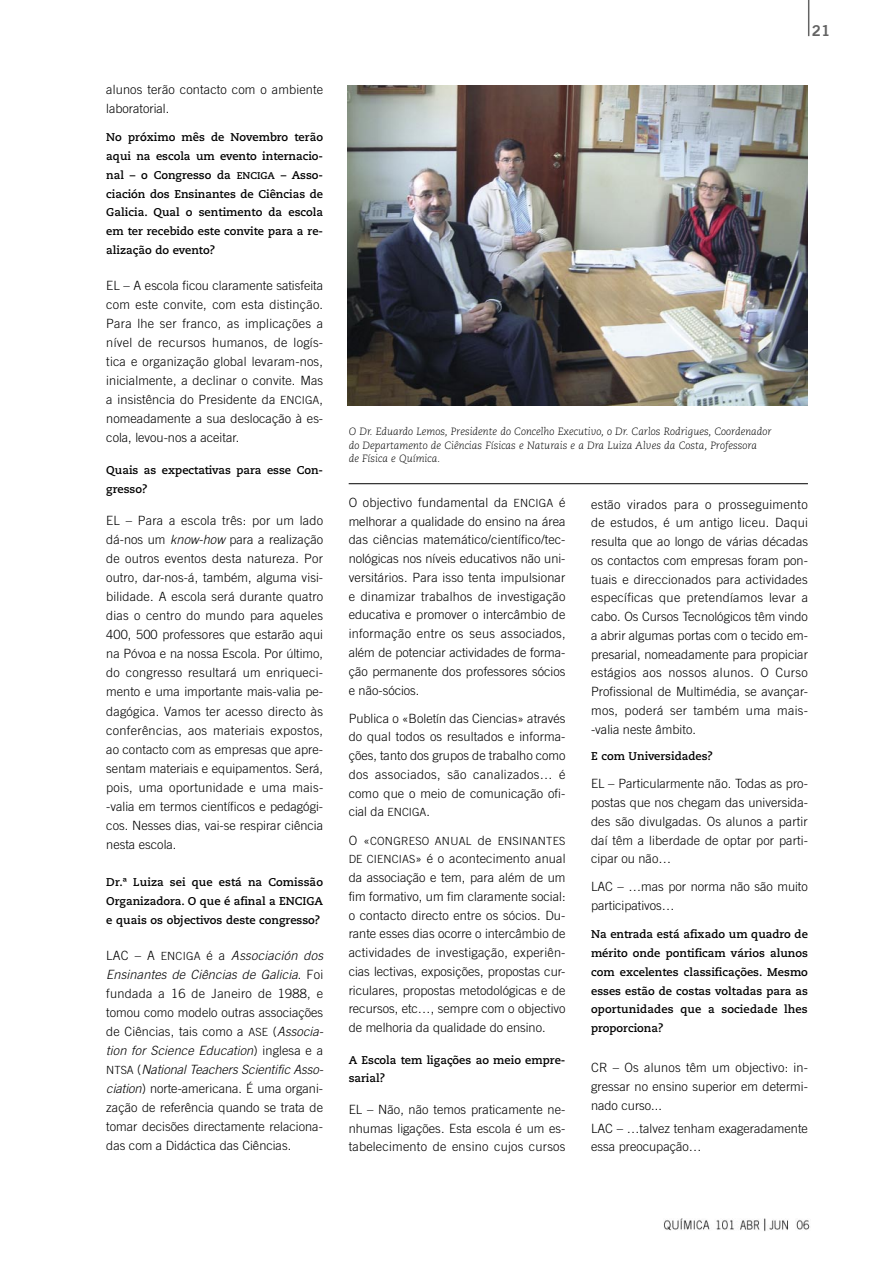
<style>
.page{position:relative;width:893px;height:1263px;background:#fff}
.page>*{position:absolute;margin:0;border:0;box-sizing:border-box;transform-origin:0 0}
.t1{font:15px "Trade Gothic Bold Two";color:#636363}
.t2{font:300 12.75px/18.8px "Trade Gothic";color:#000;text-align:justify}
.t3{font:700 11.25px/18.8px "Caecilia";color:#000;text-align:justify}
.t4{font:300 11.25px "Trade Gothic";letter-spacing:.02em;color:#000}
.t5{font:italic 300 10.5px/13.5px "Caecilia";color:#000}
.s1{font-size:9.75px}
.s2{font-size:11.25px}
.s3{font-style:italic}
.s4{font-size:12.75px}
</style>
<div class="page">
<img style="left:663px;top:1218px;width:147px;height:13px">
<hr style="left:808px;top:0;width:1px;height:36px;background:#636363">
<img style="left:347px;top:85px;width:461px;height:320px">
<hr style="left:349px;top:483px;width:459px;height:1px;background:#000">
<p class="t2" style="left:106px;top:80px;width:218px">alunos terão contacto com o ambiente laboratorial.</p>
<p class="t3" style="left:106px;top:128px;width:218px">No próximo mês de Novembro terão aqui na escola um evento internacio&shy;nal – o Congresso da <span class="s1">ENCIGA</span> – Asso&shy;ciación dos Ensinantes de Ciências de Galicia. Qual o sentimento da escola em ter recebido este convite para a re&shy;alização do evento?</p>
<p class="t2" style="left:106px;top:276px;width:218px">EL – A escola ficou claramente satisfeita com este convite, com esta distinção.<br>Para lhe ser franco, as implicações a nível de recursos humanos, de logís&shy;tica e organização global levaram-nos, inicialmente, a declinar o convite. Mas a insistência do Presidente da <span class="s2">ENCIGA</span>, nomeadamente a sua deslocação à es&shy;cola, levou-nos a aceitar.</p>
<p class="t3" style="left:106px;top:461px;width:218px">Quais as expectativas para esse Con&shy;gresso?</p>
<p class="t2" style="left:106px;top:511px;width:218px">EL – Para a escola três: por um lado dá-nos um <span class="s3">know-how</span> para a realização de outros eventos desta natureza. Por outro, dar-nos-á, também, alguma visi&shy;bilidade. A escola será durante quatro dias o centro do mundo para aqueles 400, 500 professores que estarão aqui na Póvoa e na nossa Escola. Por último, do congresso resultará um enriqueci&shy;mento e uma importante mais-valia pe&shy;dagógica. Vamos ter acesso directo às conferências, aos materiais expostos, ao contacto com as empresas que apre&shy;sentam materiais e equipamentos. Será, pois, uma oportunidade e uma mais--valia em termos científicos e pedagógi&shy;cos. Nesses dias, vai-se respirar ciência nesta escola.</p>
<p class="t3" style="left:106px;top:872px;width:218px">Dr.ª Luiza sei que está na Comissão Organizadora. O que é afinal a ENCIGA e quais os objectivos deste congresso?</p>
<p class="t2" style="left:106px;top:946px;width:218px">LAC – A <span class="s2">ENCIGA</span> é a <span class="s3">Associación dos Ensinantes de Ciências de Galicia</span>. Foi fundada a 16 de Janeiro de 1988, e tomou como modelo outras associações de Ciências, tais como a <span class="s2">ASE</span> (<span class="s3">Associa&shy;tion for Science Education</span>) inglesa e a <span class="s2">NTSA</span> (<span class="s3">National Teachers Scientific Asso&shy;ciation</span>) norte-americana. É uma organi&shy;zação de referência quando se trata de tomar decisões directamente relaciona&shy;das com a Didáctica das Ciências.</p>
<p class="t1" style="left:812px;top:21px;width:20px">21</p>
<p class="t5" style="left:349px;top:425px;width:424px">O Dr. Eduardo Lemos, Presidente do Concelho Executivo, o Dr. Carlos Rodrigues, Coordenador do Departamento de Ciências Físicas e Naturais e a Dra Luiza Alves da Costa, Professora<br>de Física e Química.</p>
<p class="t2" style="left:349px;top:493px;width:218px">O objectivo fundamental da <span class="s2">ENCIGA</span> é melhorar a qualidade do ensino na área das ciências matemático/científico/tec&shy;nológicas nos níveis educativos não uni&shy;versitários. Para isso tenta impulsionar e dinamizar trabalhos de investigação educativa e promover o intercâmbio de informação entre os seus associados, além de potenciar actividades de forma&shy;ção permanente dos professores sócios e não-sócios.</p>
<p class="t2" style="left:349px;top:708px;width:218px">Publica o «Boletín das Ciencias» através do qual todos os resultados e informa&shy;ções, tanto dos grupos de trabalho como dos associados, são canalizados… é como que o meio de comunicação ofi&shy;cial da <span class="s2">ENCIGA</span>.</p>
<p class="t4" style="left:349px;top:834px;width:218px"><span class="s4">O «</span>CONGRESO ANUAL <span class="s4">de</span> ENSINANTES</p>
<p class="t2" style="left:349px;top:849px;width:218px"><span class="s2">DE CIENCIAS</span>» é o acontecimento anual da associação e tem, para além de um fim formativo, um fim claramente social: o contacto directo entre os sócios. Du&shy;rante esses dias ocorre o intercâmbio de actividades de investigação, experiên&shy;cias lectivas, exposições, propostas cur&shy;riculares, propostas metodológicas e de recursos, etc…, sempre com o objectivo de melhoria da qualidade do ensino.</p>
<p class="t3" style="left:349px;top:1050px;width:218px">A Escola tem ligações ao meio empre&shy;sarial?</p>
<p class="t2" style="left:349px;top:1100px;width:218px">EL – Não, não temos praticamente ne&shy;nhumas ligações. Esta escola é um es&shy;tabelecimento de ensino cujos cursos</p>
<p class="t2" style="left:591px;top:494px;width:218px">estão virados para o prosseguimento de estudos, é um antigo liceu. Daqui resulta que ao longo de várias décadas os contactos com empresas foram pon&shy;tuais e direccionados para actividades específicas que pretendíamos levar a cabo. Os Cursos Tecnológicos têm vindo a abrir algumas portas com o tecido em&shy;presarial, nomeadamente para propiciar estágios aos nossos alunos. O Curso Profissional de Multimédia, se avançar&shy;mos, poderá ser também uma mais--valia neste âmbito.</p>
<p class="t3" style="left:591px;top:747px;width:123px">E com Universidades?</p>
<p class="t2" style="left:591px;top:774px;width:218px">EL – Particularmente não. Todas as pro&shy;postas que nos chegam das universida&shy;des são divulgadas. Os alunos a partir daí têm a liberdade de optar por parti&shy;cipar ou não…</p>
<p class="t2" style="left:591px;top:877px;width:218px">LAC – …mas por norma não são muito participativos…</p>
<p class="t3" style="left:591px;top:925px;width:218px">Na entrada está afixado um quadro de mérito onde pontificam vários alunos com excelentes classificações. Mesmo esses estão de costas voltadas para as oportunidades que a sociedade lhes proporciona?</p>
<p class="t2" style="left:591px;top:1058px;width:218px">CR – Os alunos têm um objectivo: in&shy;gressar no ensino superior em determi&shy;nado curso...</p>
<p class="t2" style="left:591px;top:1118px;width:218px">LAC – …talvez tenham exageradamente essa preocupação…</p>
</div>
